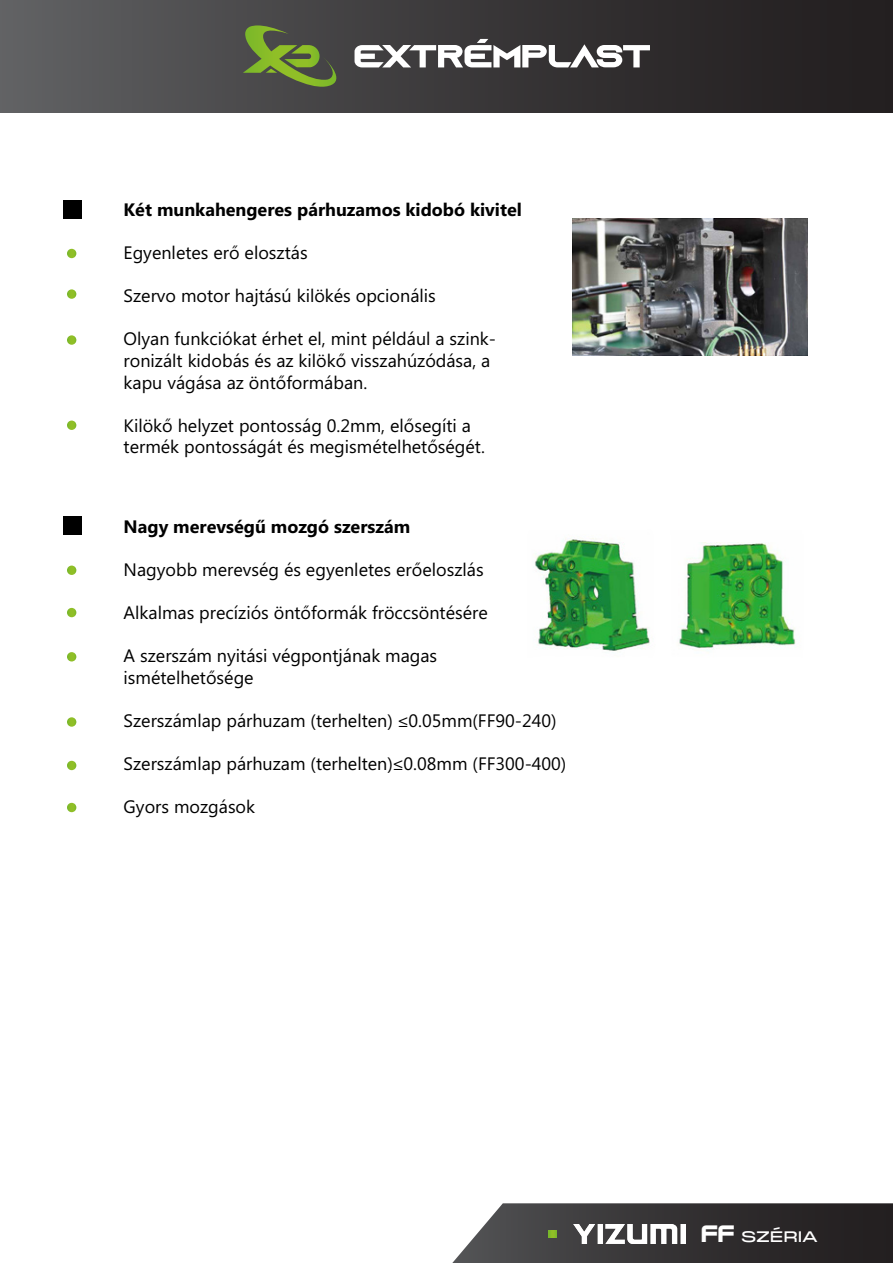
<style>
.page{position:relative;width:893px;height:1263px;background:#fff}
.page>*{position:absolute;margin:0;border:0;box-sizing:border-box;transform-origin:0 0}
.t1{font:18px/21.6px "Microsoft Phags Pa";color:#000}
.t2{font:700 18px "Microsoft Phags Pa";color:#000}
.t3{font:15.15px "Monument Extended";letter-spacing:-.04em;color:#fff}
.s1{font-family:"Myriad Pro"}
.s2{font-family:"b Biger Over";font-size:22.5px}
</style>
<div class="page">
<div style="left:0;top:0;width:893px;height:112px;background:linear-gradient(to right,#5e5f60,#1e191a)"></div>
<svg style="left:355px;top:39px;width:295px;height:28px"></svg>
<svg style="left:243px;top:25px;width:103px;height:67px;background:#5a693d"></svg>
<div style="left:63px;top:200px;width:18px;height:18px;background:#000"></div>
<svg style="left:67px;top:249px;width:9px;height:9px"></svg>
<svg style="left:67px;top:335px;width:9px;height:10px"></svg>
<svg style="left:67px;top:421px;width:9px;height:9px"></svg>
<svg style="left:67px;top:289px;width:9px;height:10px"></svg>
<div style="left:63px;top:517px;width:18px;height:18px;background:#000"></div>
<svg style="left:67px;top:565px;width:9px;height:10px"></svg>
<svg style="left:67px;top:652px;width:9px;height:9px"></svg>
<svg style="left:67px;top:717px;width:9px;height:10px"></svg>
<svg style="left:67px;top:761px;width:9px;height:9px"></svg>
<svg style="left:67px;top:803px;width:9px;height:9px"></svg>
<svg style="left:67px;top:608px;width:9px;height:9px"></svg>
<img style="left:572px;top:218px;width:235px;height:137px">
<img style="left:533px;top:538px;width:263px;height:113px">
<svg style="left:452px;top:1203px;width:441px;height:60px;background:#434141"></svg>
<img style="left:573px;top:1224px;width:112px;height:20px">
<p class="t2" style="left:124px;top:196px;width:400px">Két munkahengeres párhuzamos kidobó kivitel</p>
<p class="t1" style="left:124px;top:241px;width:186px">Egyenletes erő elosztás</p>
<p class="t1" style="left:124px;top:284px;width:314px">Szervo motor hajtású kilökés opcionális</p>
<p class="t1" style="left:124px;top:327px;width:374px">Olyan funkciókat érhet el, mint például a szink&shy;ronizált kidobás és az kilökő visszahúzódása, a kapu vágása az öntőformában.</p>
<p class="t1" style="left:124px;top:414px;width:363px">Kilökő helyzet pontosság 0.2mm, elősegíti a termék pontosságát és megismételhetőségét.</p>
<p class="t2" style="left:124px;top:513px;width:288px">Nagy merevségű mozgó szerszám</p>
<p class="t1" style="left:124px;top:558px;width:361px">Nagyobb merevség és egyenletes erőeloszlás</p>
<p class="t1" style="left:124px;top:601px;width:366px">Alkalmas precíziós öntőformák fröccsöntésére</p>
<p class="t1" style="left:124px;top:644px;width:315px">A szerszám nyitási végpontjának magas ismételhetősége</p>
<p class="t1" style="left:124px;top:709px;width:435px">Szerszámlap párhuzam (terhelten) <span class="s1">≤</span>0.05mm(FF90-240)</p>
<p class="t1" style="left:124px;top:752px;width:444px">Szerszámlap párhuzam (terhelten)<span class="s1">≤</span>0.08mm (FF300-400)</p>
<p class="t1" style="left:124px;top:795px;width:133px">Gyors mozgások</p>
<p class="t3" style="left:701px;top:1226px;width:119px"><span class="s2">FF</span> SZÉRIA</p>
</div>
